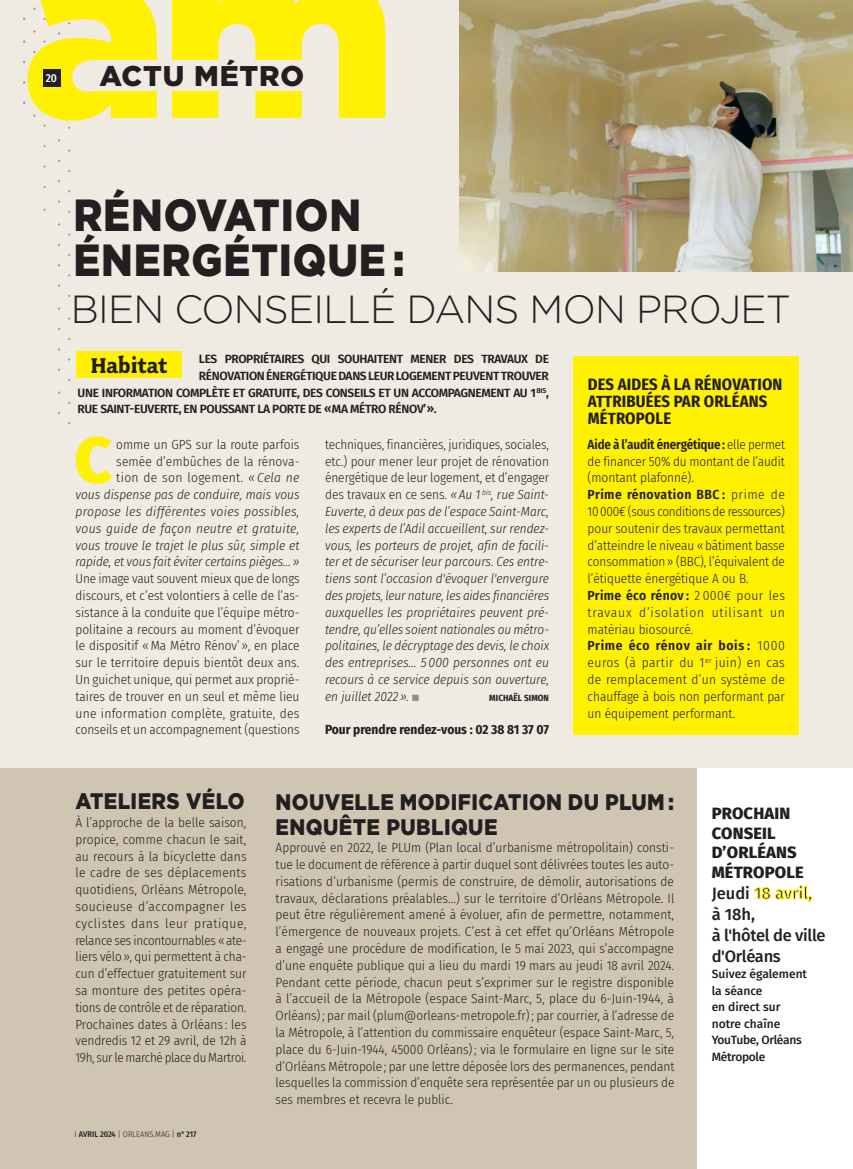
<style>
.page{position:relative;width:853px;height:1169px;background:#efeae2}
.page>*{position:absolute;margin:0;border:0;box-sizing:border-box;transform-origin:0 0}
.t1{font:900 244.35px "Gotham";color:#fff101}
.t2{font:900 64.2px "Fira Sans";color:#fff101}
.t3{font:900 45px/45px "Gotham";letter-spacing:.02em;color:#231f20;scale:.9 1}
.t4{font:300 39px "Gotham";letter-spacing:-.02em;color:#231f20}
.t5{font:900 28.5px "Gotham";letter-spacing:.03em;color:#231f20}
.t6{font:700 24px "Fairplex Wide OT";color:#231f20;scale:.9 1}
.t7{font:900 22.5px/25.2px "Gotham";letter-spacing:.02em;color:#231f20;scale:.9 1}
.t8{font:700 16.5px/16.8px "Fira Sans Condensed";letter-spacing:.01em;color:#231f20}
.t9{font:500 16.5px/21px "Fira Sans";letter-spacing:-.02em;color:#231f20}
.t10{font:800 16.5px/19.6px "Fira Sans";letter-spacing:.01em;color:#231f20}
.t11{font:300 13.2px/16.8px "Fira Sans Condensed";color:#231f20;text-align:justify}
.t12{font:italic 300 13.2px/16.8px "Fira Sans Condensed";color:#231f20;text-align:right}
.t13{font:700 13.2px "Fira Sans Condensed";color:#231f20}
.t14{font:500 12.75px "Fira Sans Condensed";color:#fff}
.t15{font:600 12px "Fira Sans";letter-spacing:-.03em;color:#231f20}
.t16{font:500 12px/16.5px "Fira Sans";letter-spacing:-.005em;color:#231f20}
.t17{font:700 9px "Fira Sans Condensed";letter-spacing:.01em;color:#231f20}
.t18{font:300 8.25px "Fira Sans Condensed";letter-spacing:.01em;color:#231f20}
.s1{font-size:11.55px}
.s2{font-style:normal}
.s3{color:#988d75}
.s4{font-weight:600}
.s5{font-weight:500}
</style>
<div class="page">
<svg style="left:23px;top:7px;width:27px;height:204px"></svg>
<div style="left:40px;top:68px;width:20px;height:20px;background:#231f20"></div>
<img style="left:460px;top:0;width:393px;height:272px">
<div style="left:0;top:768px;width:853px;height:401px;background:#d0c5b3"></div>
<div style="left:76px;top:351px;width:106px;height:27px;background:#fff101"></div>
<div style="left:697px;top:768px;width:156px;height:401px;background:#fff"></div>
<div style="left:573px;top:356px;width:225px;height:378px;background:#fff101"></div>
<h1 class="t1" style="left:22px;top:-110px;width:377px">am</h1>
<h3 class="t5" style="left:99px;top:60px;width:206px">ACTU MÉTRO</h3>
<p class="t14" style="left:44px;top:67px;width:15px">20<span class="s1">20</span></p>
<h3 class="t3" style="left:73px;top:191px;width:369px">RÉNOVATION<br>ÉNERGÉTIQUE:</h3>
<h3 class="t4" style="left:71px;top:287px;width:722px">BIEN CONSEILLÉ DANS MON PROJET</h3>
<p class="t15" style="left:199px;top:349px;width:351px">LES PROPRIÉTAIRES QUI SOUHAITENT MENER DES TRAVAUX DE</p>
<p class="t15" style="left:199px;top:366px;width:351px">RÉNOVATION ÉNERGÉTIQUE DANS LEUR LOGEMENT PEUVENT TROUVER</p>
<p class="t15" style="left:78px;top:382px;width:473px">UNE INFORMATION COMPLÈTE ET GRATUITE, DES CONSEILS ET UN ACCOMPAGNEMENT AU 1<sup>BIS</sup>,</p>
<p class="t15" style="left:78px;top:399px;width:360px">RUE SAINT-EUVERTE, EN POUSSANT LA PORTE DE «MA MÉTRO RÉNOV’».</p>
<h3 class="t6" style="left:91px;top:351px;width:87px">Habitat</h3>
<h2 class="t2" style="left:75px;top:402px;width:39px">C</h2>
<p class="t12" style="left:76px;top:436px;width:225px"><span class="s2">omme un GPS sur la route parfois<br>semée d’embûches de la rénova-<br>tion de son logement.</span> « Cela ne<br>vous dispense pas de conduire, mais vous propose les différentes voies possibles, vous guide de façon neutre et gratuite, vous trouve le trajet le plus sûr, simple et rapide, et vous fait éviter certains pièges…»</p>
<p class="t11" style="left:76px;top:570px;width:226px">Une image vaut souvent mieux que de longs discours, et c’est volontiers à celle de l’as&shy;sistance à la conduite que l’équipe métro&shy;politaine a recours au moment d’évoquer le dispositif «Ma Métro Rénov’», en place sur le territoire depuis bientôt deux ans.<br>Un guichet unique, qui permet aux proprié&shy;taires de trouver en un seul et même lieu une information complète, gratuite, des conseils et un accompagnement (questions</p>
<p class="t12" style="left:325px;top:436px;width:226px;text-align:justify"><span class="s2">techniques, financières, juridiques, sociales, etc.) pour mener leur projet de rénovation énergétique de leur logement, et d’engager des travaux en ce sens</span>. «Au 1 <sup>bis</sup>, rue Saint-Euverte, à deux pas de l’espace Saint-Marc, les experts de l’Adil accueillent, sur rendez&shy;vous, les porteurs de projet, afin de facili&shy;ter et de sécuriser leur parcours. Ces entre&shy;tiens sont l’occasion d'évoquer l'envergure des projets, leur nature, les aides financières auxquelles les propriétaires peuvent pré&shy;tendre, qu’elles soient nationales ou métro&shy;politaines, le décryptage des devis, le choix des entreprises… 5 000 personnes ont eu recours à ce service depuis son ouverture, en juillet 2022». <span class="s3">■</span></p>
<p class="t17" style="left:489px;top:690px;width:61px">MICHAËL SIMON</p>
<p class="t13" style="left:325px;top:719px;width:225px">Pour prendre rendez-vous : 02 38 81 37 07</p>
<p class="t8" style="left:588px;top:375px;width:196px">DES AIDES À LA RÉNOVATION<br>ATTRIBUÉES PAR ORLÉANS<br>MÉTROPOLE</p>
<p class="t11" style="left:587px;top:436px;width:199px;text-align:left"><span class="s4">Aide à l’audit énergétique:</span> elle permet de financer 50% du montant de l’audit (montant plafonné).<br><span class="s4">Prime rénovation BBC :</span> prime de<br>10000€ (sous conditions de ressources) pour soutenir des travaux permettant d’atteindre le niveau «bâtiment basse consommation» (BBC), l’équivalent de l’étiquette énergétique A ou B.<br><span class="s4">Prime éco rénov :</span> 2 000€ pour les travaux d’isolation utilisant un matériau biosourcé.<br><span class="s4">Prime éco rénov air bois :</span> 1000 euros (à partir du 1<sup>er</sup> juin) en cas de remplacement d’un système de chauffage à bois non performant par un équipement performant.</p>
<h3 class="t7" style="left:75px;top:787px;width:190px">ATELIERS VÉLO</h3>
<p class="t11" style="left:75px;top:814px;width:173px">À l’approche de la belle saison, propice, comme chacun le sait, au recours à la bicyclette dans le cadre de ses déplacements quotidiens, Orléans Métropole, soucieuse d’accompagner les cyclistes dans leur pratique, relance ses incontournables «ate&shy;liers vélo», qui permettent à cha&shy;cun d’effectuer gratuitement sur sa monture des petites opéra&shy;tions de contrôle et de réparation.<br>Prochaines dates à Orléans : les vendredis 12 et 29 avril, de 12h à 19h, sur le marché place du Martroi.</p>
<p class="t18" style="left:74px;top:1128px;width:124px">I <span class="s5">AVRIL 2024</span> | ORLEANS.MAG | <span class="s5">n° 217</span></p>
<h3 class="t7" style="left:276px;top:789px;width:444px">NOUVELLE MODIFICATION DU PLUM :<br>ENQUÊTE PUBLIQUE</h3>
<p class="t11" style="left:276px;top:839px;width:400px">Approuvé en 2022, le PLUm (Plan local d’urbanisme métropolitain) consti&shy;tue le document de référence à partir duquel sont délivrées toutes les auto&shy;risations d’urbanisme (permis de construire, de démolir, autorisations de travaux, déclarations préalables…) sur le territoire d’Orléans Métropole. Il peut être régulièrement amené à évoluer, afin de permettre, notamment, l’émergence de nouveaux projets. C’est à cet effet qu’Orléans Métropole a engagé une procédure de modification, le 5 mai 2023, qui s’accompagne d’une enquête publique qui a lieu du mardi 19 mars au jeudi 18 avril 2024.<br>Pendant cette période, chacun peut s’exprimer sur le registre disponible à l’accueil de la Métropole (espace Saint-Marc, 5, place du 6-Juin-1944, à Orléans); par mail (plum@orleans-metropole.fr); par courrier, à l’adresse de la Métropole, à l’attention du commissaire enquêteur (espace Saint-Marc, 5, place du 6-Juin-1944, 45000 Orléans); via le formulaire en ligne sur le site d’Orléans Métropole; par une lettre déposée lors des permanences, pendant lesquelles la commission d’enquête sera représentée par un ou plusieurs de ses membres et recevra le public.</p>
<p class="t10" style="left:712px;top:802px;width:93px">PROCHAIN<br>CONSEIL<br>D’ORLÉANS<br>MÉTROPOLE</p>
<p class="t9" style="left:711px;top:882px;width:115px">Jeudi 18 avril,<br>à 18h,<br>à l'hôtel de ville d'Orléans</p>
<p class="t16" style="left:711px;top:965px;width:97px">Suivez également la séance<br>en direct sur notre chaîne<br>YouTube, Orléans<br>Métropole</p>
</div>
